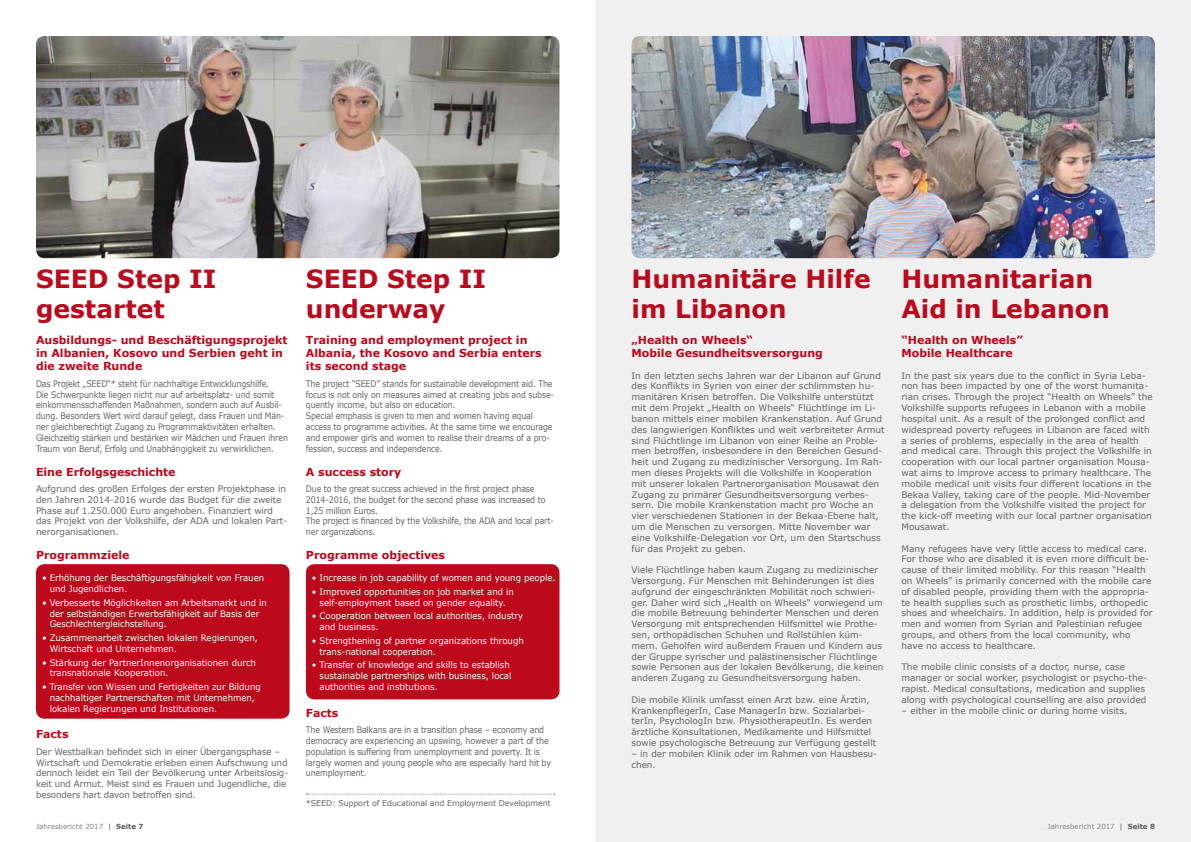
<style>
.page{position:relative;width:1191px;height:842px;background:#fff}
.page>*{position:absolute;margin:0;border:0;box-sizing:border-box;transform-origin:0 0}
.t1{font:700 25px/30px "Verdana";color:#bc091b}
.t2{font:700 11px/13.2px "Verdana";color:#bc091b}
.t3{font:9px/10.8px "Verdana";color:#646567}
.t4{font:9px/10.8px "Verdana";letter-spacing:-.02em;color:#646567;scale:.88 1}
.t5{font:9px/10.8px "Verdana";color:#fff;scale:.95 1}
.t6{font:8px "Verdana";letter-spacing:-.01em;color:#646567}
.t7{font:7px "Verdana";color:#818689}
.s1{color:#58585a}
.s2{font-weight:700;color:#58585a}
</style>
<div class="page">
<div style="left:595px;top:0;width:596px;height:842px;background:#f0f0f1"></div>
<div style="left:36px;top:564px;width:253px;height:155px;background:#bc091b;border-radius:9px"></div>
<div style="left:306px;top:564px;width:253px;height:135px;background:#bc091b;border-radius:9px"></div>
<img style="left:36px;top:36px;width:523px;height:222px">
<svg style="left:306px;top:794px;width:249px;height:1px"></svg>
<img style="left:631px;top:36px;width:524px;height:222px">
<h1 class="t1" style="left:36px;top:264px;width:182px">SEED Step II gestartet</h1>
<h1 class="t1" style="left:306px;top:264px;width:182px">SEED Step II underway</h1>
<p class="t2" style="left:36px;top:333px;width:253px">Ausbildungs- und Beschäftigungsprojekt in Albanien, Kosovo und Serbien geht in die zweite Runde</p>
<p class="t4" style="left:36px;top:378px;width:288px">Das Projekt „SEED“* steht für nachhaltige Entwicklungshilfe.<br>Die Schwerpunkte liegen nicht nur auf arbeitsplatz- und somit einkommensschaffenden Maßnahmen, sondern auch auf Ausbil&shy;dung. Besonders Wert wird darauf gelegt, dass Frauen und Män&shy;ner gleichberechtigt Zugang zu Programmaktivitäten erhalten.<br>Gleichzeitig stärken und bestärken wir Mädchen und Frauen ihren Traum von Beruf, Erfolg und Unabhängigkeit zu verwirklichen.</p>
<p class="t2" style="left:36px;top:465px;width:141px">Eine Erfolgsgeschichte</p>
<p class="t3" style="left:36px;top:483px;width:253px">Aufgrund des großen Erfolges der ersten Projektphase in den Jahren 2014-2016 wurde das Budget für die zweite Phase auf 1.250.000 Euro angehoben. Finanziert wird das Projekt von der Volkshilfe, der ADA und lokalen Part&shy;nerorganisationen.</p>
<p class="t2" style="left:36px;top:548px;width:95px">Programmziele</p>
<p class="t5" style="left:50px;top:573px;width:227px;text-indent:-8px">• Erhöhung der Beschäftigungsfähigkeit von Frauen und Jugendlichen.</p>
<p class="t5" style="left:50px;top:597px;width:230px;text-indent:-8px">• Verbesserte Möglichkeiten am Arbeitsmarkt und in der selbständigen Erwerbsfähigkeit auf Basis der<br>Geschlechtergleichstellung.</p>
<p class="t5" style="left:50px;top:632px;width:221px;text-indent:-8px">• Zusammenarbeit zwischen lokalen Regierungen,<br>Wirtschaft und Unternehmen.</p>
<p class="t5" style="left:50px;top:657px;width:219px;text-indent:-8px">• Stärkung der PartnerInnenorganisationen durch transnationale Kooperation.</p>
<p class="t5" style="left:50px;top:681px;width:224px;text-indent:-8px">• Transfer von Wissen und Fertigkeiten zur Bildung nachhaltiger Partnerschaften mit Unternehmen, lokalen Regierungen und Institutionen.</p>
<p class="t2" style="left:36px;top:727px;width:34px">Facts</p>
<p class="t3" style="left:36px;top:746px;width:254px">Der Westbalkan befindet sich in einer Übergangsphase – Wirtschaft und Demokratie erleben einen Aufschwung und dennoch leidet ein Teil der Bevölkerung unter Arbeitslosig&shy;keit und Armut. Meist sind es Frauen und Jugendliche, die besonders hart davon betroffen sind.</p>
<p class="t2" style="left:306px;top:333px;width:237px">Training and employment project in<br>Albania, the Kosovo and Serbia enters its second stage</p>
<p class="t4" style="left:306px;top:378px;width:284px">The project “SEED” stands for sustainable development aid. The focus is not only on measures aimed at creating jobs and subse&shy;quently income, but also on education.<br>Special emphasis is given to men and women having equal access to programme activities. At the same time we encourage and empower girls and women to realise their dreams of a pro&shy;fession, success and independence.</p>
<p class="t2" style="left:306px;top:465px;width:97px">A success story</p>
<p class="t4" style="left:306px;top:483px;width:283px">Due to the great success achieved in the first project phase 2014-2016, the budget for the second phase was increased to 1,25 million Euros.<br>The project is financed by the Volkshilfe, the ADA and local part&shy;ner organizations.</p>
<p class="t2" style="left:306px;top:548px;width:141px">Programme objectives</p>
<p class="t5" style="left:312px;top:573px;width:258px">• Increase in job capability of women and young people.</p>
<p class="t5" style="left:312px;top:586px;width:214px;text-align:center">• Improved opportunities on job market and in self-employment based on gender equality.</p>
<p class="t5" style="left:319px;top:611px;width:216px;text-indent:-8px">• Cooperation between local authorities, industry and business.</p>
<p class="t5" style="left:319px;top:635px;width:216px;text-indent:-8px">• Strengthening of partner organizations through trans-national cooperation.</p>
<p class="t5" style="left:319px;top:659px;width:203px;text-indent:-8px">• Transfer of knowledge and skills to establish sustainable partnerships with business, local authorities and institutions.</p>
<p class="t2" style="left:306px;top:706px;width:34px">Facts</p>
<p class="t4" style="left:306px;top:724px;width:280px">The Western Balkans are in a transition phase – economy and democracy are experiencing an upswing, however a part of the population is suffering from unemployment and poverty. It is largely women and young people who are especially hard hit by unemployment.</p>
<p class="t6" style="left:306px;top:797px;width:246px">*SEED: Support of Educational and Employment Development</p>
<h1 class="t1" style="left:631px;top:264px;width:241px">Humanitäre Hilfe im Libanon</h1>
<h1 class="t1" style="left:901px;top:264px;width:210px">Humanitarian<br>Aid in Lebanon</h1>
<p class="t2" style="left:631px;top:333px;width:193px">„Health on Wheels“<br>Mobile Gesundheitsversorgung</p>
<p class="t3" style="left:631px;top:370px;width:255px">In den letzten sechs Jahren war der Libanon auf Grund des Konflikts in Syrien von einer der schlimmsten hu&shy;manitären Krisen betroffen. Die Volkshilfe unterstützt mit dem Projekt „Health on Wheels“ Flüchtlinge im Li&shy;banon mittels einer mobilen Krankenstation. Auf Grund des langwierigen Konfliktes und weit verbreiteter Armut sind Flüchtlinge im Libanon von einer Reihe an Proble&shy;men betroffen, insbesondere in den Bereichen Gesund&shy;heit und Zugang zu medizinischer Versorgung. Im Rah&shy;men dieses Projekts will die Volkshilfe in Kooperation mit unserer lokalen Partnerorganisation Mousawat den Zugang zu primärer Gesundheitsversorgung verbes&shy;sern. Die mobile Krankenstation macht pro Woche an vier verschiedenen Stationen in der Bekaa-Ebene halt, um die Menschen zu versorgen. Mitte November war eine Volkshilfe-Delegation vor Ort, um den Startschuss für das Projekt zu geben.</p>
<p class="t3" style="left:631px;top:564px;width:253px">Viele Flüchtlinge haben kaum Zugang zu medizinischer Versorgung. Für Menschen mit Behinderungen ist dies aufgrund der eingeschränkten Mobilität noch schwieri&shy;ger. Daher wird sich „Health on Wheels“ vorwiegend um die mobile Betreuung behinderter Menschen und deren Versorgung mit entsprechenden Hilfsmittel wie Prothe&shy;sen, orthopädischen Schuhen und Rollstühlen küm&shy;mern. Geholfen wird außerdem Frauen und Kindern aus der Gruppe syrischer und palästinensischer Flüchtlinge sowie Personen aus der lokalen Bevölkerung, die keinen anderen Zugang zu Gesundheitsversorgung haben.</p>
<p class="t3" style="left:631px;top:694px;width:246px">Die mobile Klinik umfasst einen Arzt bzw. eine Ärztin, KrankenpflegerIn, Case ManagerIn bzw. Sozialarbei&shy;terIn, PsychologIn bzw. PhysiotherapeutIn. Es werden ärztliche Konsultationen, Medikamente und Hilfsmittel sowie psychologische Betreuung zur Verfügung gestellt</p>
<p class="t3" style="left:631px;top:748px;width:247px">– in der mobilen Klinik oder im Rahmen von Hausbesu&shy;chen.</p>
<p class="t2" style="left:901px;top:333px;width:123px">“Health on Wheels”<br>Mobile Healthcare</p>
<p class="t3" style="left:901px;top:370px;width:253px">In the past six years due to the conflict in Syria Leba&shy;non has been impacted by one of the worst humanita&shy;rian crises. Through the project “Health on Wheels” the Volkshilfe supports refugees in Lebanon with a mobile hospital unit. As a result of the prolonged conflict and widespread poverty refugees in Libanon are faced with a series of problems, especially in the area of health and medical care. Through this project the Volkshilfe in cooperation with our local partner organisation Mousa&shy;wat aims to improve access to primary healthcare. The mobile medical unit visits four different locations in the Bekaa Valley, taking care of the people. Mid-November a delegation from the Volkshilfe visited the project for the kick-off meeting with our local partner organisation Mousawat.</p>
<p class="t3" style="left:901px;top:543px;width:253px">Many refugees have very little access to medical care.<br>For those who are disabled it is even more difficult be&shy;cause of their limited mobility. For this reason “Health on Wheels” is primarily concerned with the mobile care of disabled people, providing them with the appropria&shy;te health supplies such as prosthetic limbs, orthopedic shoes and wheelchairs. In addition, help is provided for men and women from Syrian and Palestinian refugee groups, and others from the local community, who have no access to healthcare.</p>
<p class="t3" style="left:901px;top:661px;width:247px">The mobile clinic consists of a doctor, nurse, case manager or social worker, psychologist or psycho-the&shy;rapist. Medical consultations, medication and supplies along with psychological counselling are also provided</p>
<p class="t3" style="left:901px;top:705px;width:227px">– either in the mobile clinic or during home visits.</p>
<p class="t7" style="left:36px;top:821px;width:109px">Jahresbericht 2017 <span class="s1">|</span> <span class="s2">Seite 7</span></p>
<p class="t7" style="left:1047px;top:821px;width:109px">Jahresbericht 2017 <span class="s1">|</span> <span class="s2">Seite 8</span></p>
</div>
